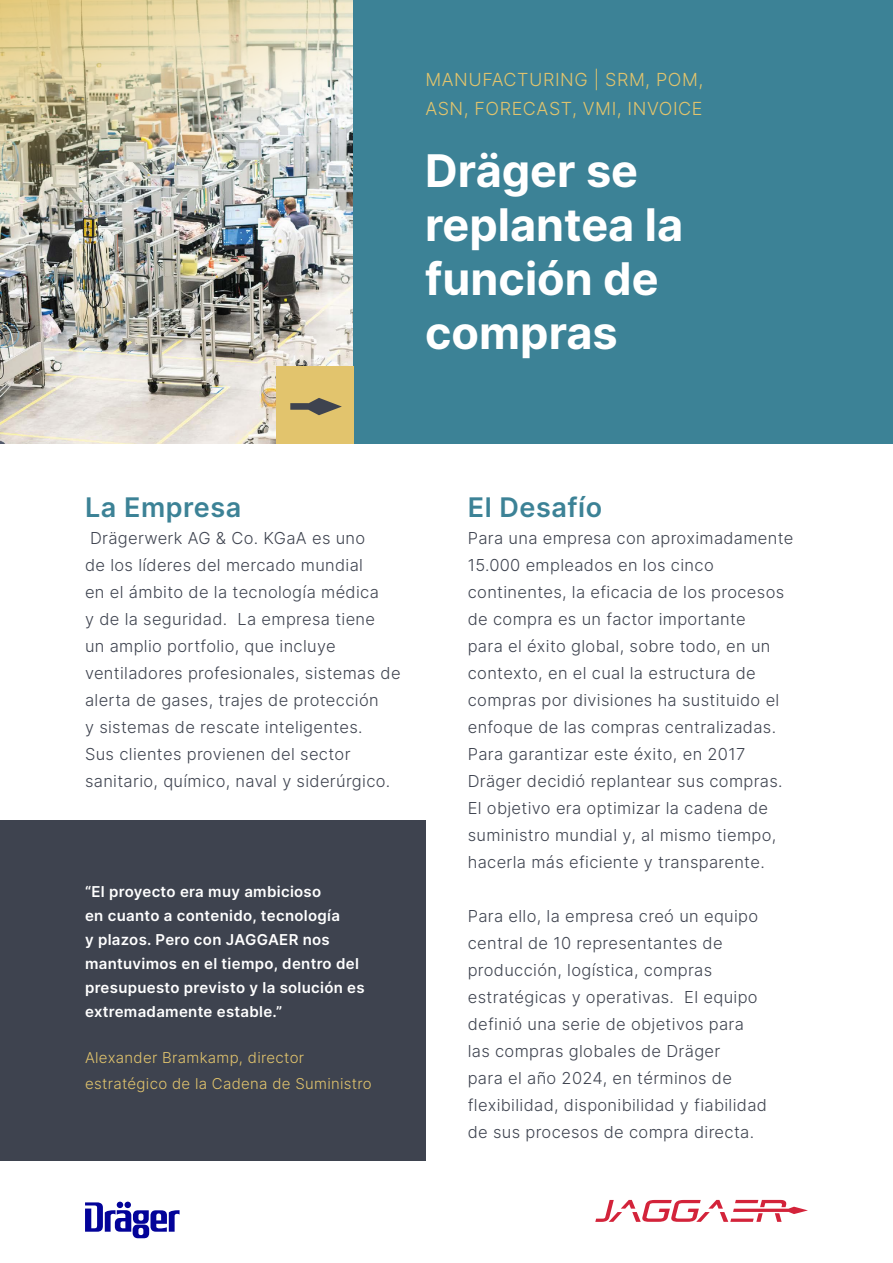
<style>
.page{position:relative;width:893px;height:1263px;background:#fff}
.page>*{position:absolute;margin:0;border:0;box-sizing:border-box;transform-origin:0 0}
.t1{font:700 45px/54px "Inter";color:#fff}
.t2{font:600 27px "Inter";letter-spacing:.02em;color:#3c8296}
.t3{font:300 18px/28.5px "Inter";letter-spacing:.03em;color:#e2c46d}
.t4{font:300 16.5px/27px "Inter";letter-spacing:.02em;color:#3e434f}
.t5{font:600 15px/24px "Inter";letter-spacing:.02em;color:#fff}
.t6{font:300 15px/25.5px "Inter";letter-spacing:.02em;color:#e2c46d}
</style>
<div class="page">
<img style="left:0;top:0;width:353px;height:443px">
<div style="left:353px;top:0;width:540px;height:443px;background:#3c8296"></div>
<svg style="left:595px;top:1200px;width:213px;height:22px"></svg>
<div style="left:276px;top:366px;width:77px;height:77px;background:#e2c46d"></div>
<svg style="left:290px;top:398px;width:52px;height:17px"></svg>
<svg style="left:85px;top:1202px;width:95px;height:36px"></svg>
<div style="left:0;top:821px;width:425px;height:340px;background:#3e434f"></div>
<p class="t3" style="left:425px;top:65px;width:279px">MANUFACTURING | SRM, POM,<br>ASN, FORECAST, VMI, INVOICE</p>
<h1 class="t1" style="left:425px;top:142px;width:259px">Dräger se replantea la función de compras</h1>
<h2 class="t2" style="left:85px;top:488px;width:158px">La Empresa</h2>
<p class="t4" style="left:85px;top:525px;width:317px;text-indent:5px">Drägerwerk AG &amp; Co. KGaA es uno<br>de los líderes del mercado mundial<br>en el ámbito de la tecnología médica<br>y de la seguridad. La empresa tiene<br>un amplio portfolio, que incluye ventiladores profesionales, sistemas de alerta de gases, trajes de protección<br>y sistemas de rescate inteligentes.<br>Sus clientes provienen del sector sanitario, químico, naval y siderúrgico.</p>
<p class="t5" style="left:85px;top:879px;width:281px">“El proyecto era muy ambicioso<br>en cuanto a contenido, tecnología<br>y plazos. Pero con JAGGAER nos mantuvimos en el tiempo, dentro del presupuesto previsto y la solución es extremadamente estable.”</p>
<p class="t6" style="left:85px;top:1045px;width:288px">Alexander Bramkamp, director estratégico de la Cadena de Suministro</p>
<h2 class="t2" style="left:468px;top:488px;width:136px">El Desafío</h2>
<p class="t4" style="left:468px;top:525px;width:327px">Para una empresa con aproximadamente 15.000 empleados en los cinco continentes, la eficacia de los procesos de compra es un factor importante<br>para el éxito global, sobre todo, en un contexto, en el cual la estructura de compras por divisiones ha sustituido el enfoque de las compras centralizadas.<br>Para garantizar este éxito, en 2017<br>Dräger decidió replantear sus compras.<br>El objetivo era optimizar la cadena de suministro mundial y, al mismo tiempo, hacerla más eficiente y transparente.</p>
<p class="t4" style="left:468px;top:902px;width:301px">Para ello, la empresa creó un equipo central de 10 representantes de producción, logística, compras estratégicas y operativas. El equipo definió una serie de objetivos para las compras globales de Dräger<br>para el año 2024, en términos de flexibilidad, disponibilidad y fiabilidad de sus procesos de compra directa.</p>
</div>
